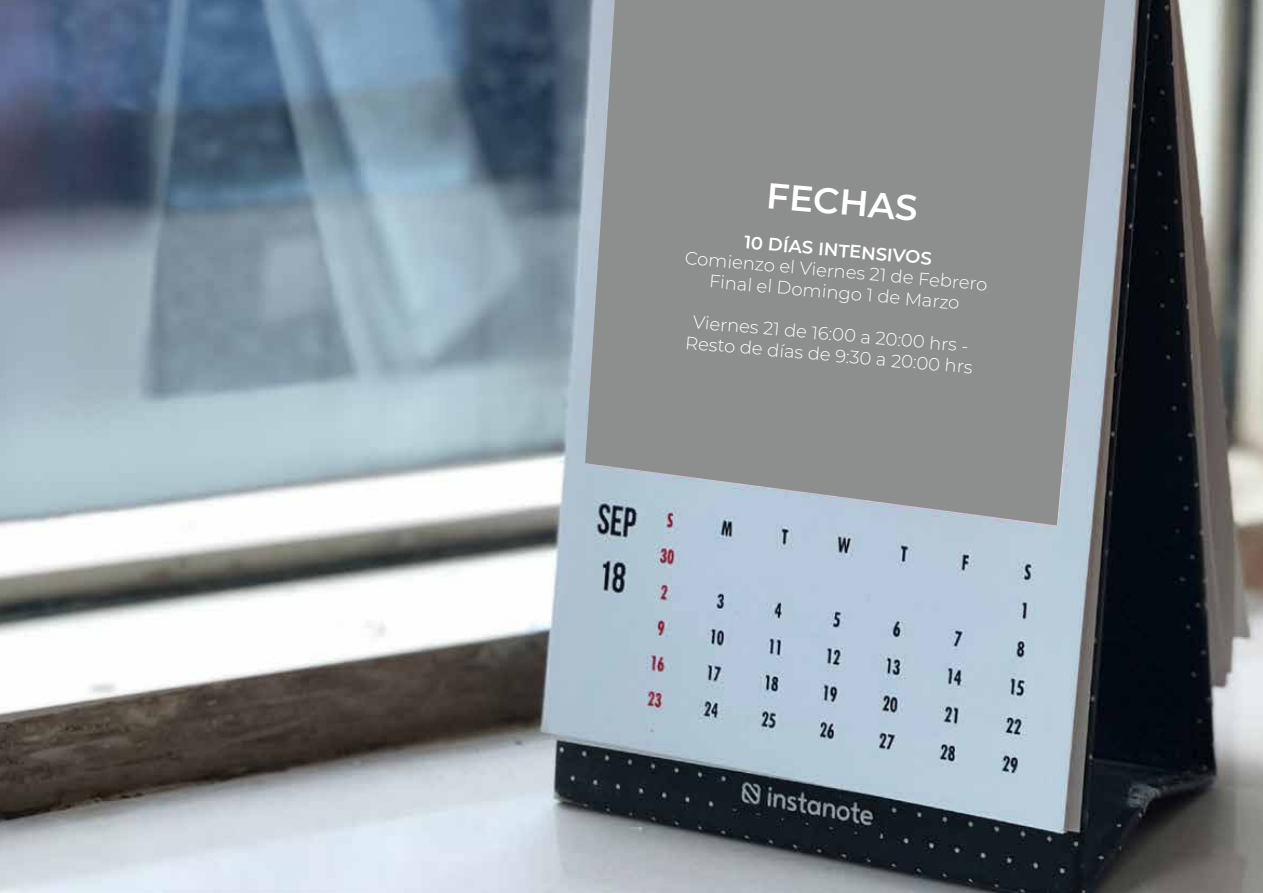
<style>
.page{position:relative;width:1263px;height:893px;background:#fff}
.page>*{position:absolute;margin:0;border:0;box-sizing:border-box;transform-origin:0 0}
.t1{font:600 36px "Montserrat";color:#fff}
.t2{font:300 18px/21px "Montserrat";color:#fff;text-align:center}
.t3{font:600 18px "Montserrat";color:#fff}
</style>
<div class="page">
<img style="left:0;top:0;width:1263px;height:893px">
<svg style="left:585px;top:0;width:520px;height:525px;background:#919495"></svg>
<h1 class="t1" style="left:769px;top:170px;width:153px;rotate:5deg">FECHAS</h1>
<p class="t3" style="left:745px;top:229px;width:190px;rotate:5deg">10 DÍAS INTENSIVOS</p>
<p class="t2" style="left:686px;top:247px;width:305px;rotate:5deg">Comienzo el Viernes 21 de Febrero<br>Final el Domingo 1 de Marzo</p>
<p class="t2" style="left:688px;top:310px;width:290px;rotate:5deg">Viernes 21 de 16:00 a 20:00 hrs -<br>Resto de días de 9:30 a 20:00 hrs</p>
</div>
